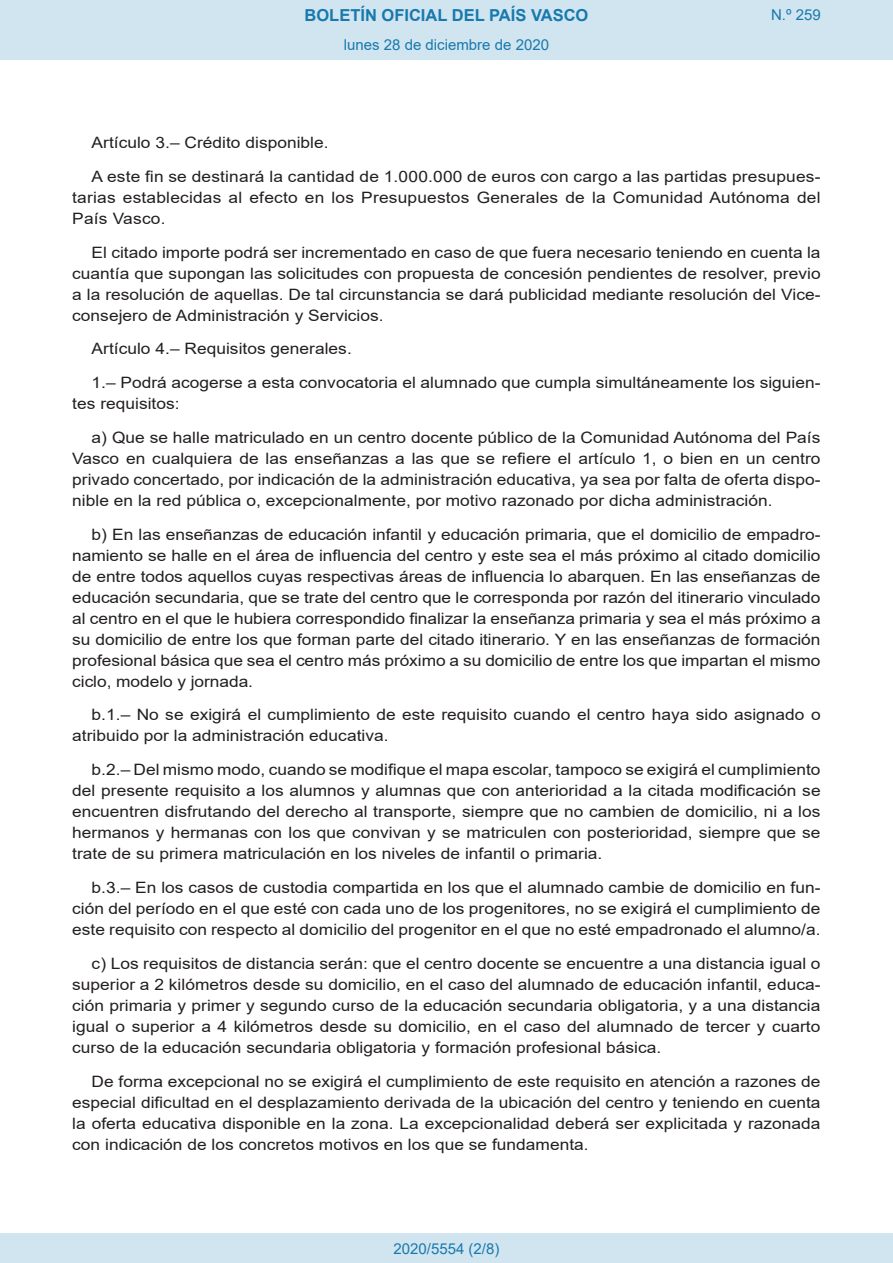
<style>
.page{position:relative;width:893px;height:1263px;background:#fff}
.page>*{position:absolute;margin:0;border:0;box-sizing:border-box;transform-origin:0 0}
.t1{font:700 16.5px "Arial";color:#1879ad}
.BOPVDetalle{font:15.6px/21px "Arial";color:#231f20;text-align:justify;scale:1.11 1}
.Paginacion_Centro{font:15px "Arial";color:#1879ad}
</style>
<div class="page">
<div style="left:0;top:0;width:893px;height:60px;background:#d0e5f0"></div>
<div style="left:0;top:1233px;width:893px;height:30px;background:#d0e5f0"></div>
<p class="t1" style="left:305px;top:3px;width:285px">BOLETÍN OFICIAL DEL PAÍS VASCO</p>
<p class="Paginacion_Centro" style="left:344px;top:35px;width:207px">lunes 28 de diciembre de 2020</p>
<p class="Paginacion_Centro" style="left:771px;top:5px;width:51px">N.º 259</p>
<p class="BOPVDetalle" style="left:92px;top:132px;width:215px">Artículo 3.– Crédito disponible.</p>
<p class="BOPVDetalle" style="left:72px;top:166px;width:676px;text-indent:19px">A este fin se destinará la cantidad de 1.000.000 de euros con cargo a las partidas presupues&shy;tarias establecidas al efecto en los Presupuestos Generales de la Comunidad Autónoma del País Vasco.</p>
<p class="BOPVDetalle" style="left:72px;top:242px;width:676px;text-indent:19px">El citado importe podrá ser incrementado en caso de que fuera necesario teniendo en cuenta la cuantía que supongan las solicitudes con propuesta de concesión pendientes de resolver, previo a la resolución de aquellas. De tal circunstancia se dará publicidad mediante resolución del Vice&shy;consejero de Administración y Servicios.</p>
<p class="BOPVDetalle" style="left:92px;top:338px;width:236px">Artículo 4.– Requisitos generales.</p>
<p class="BOPVDetalle" style="left:72px;top:372px;width:676px;text-indent:19px">1.– Podrá acogerse a esta convocatoria el alumnado que cumpla simultáneamente los siguien&shy;tes requisitos:</p>
<p class="BOPVDetalle" style="left:72px;top:427px;width:676px;text-indent:19px">a) Que se halle matriculado en un centro docente público de la Comunidad Autónoma del País Vasco en cualquiera de las enseñanzas a las que se refiere el artículo 1, o bien en un centro privado concertado, por indicación de la administración educativa, ya sea por falta de oferta dispo&shy;nible en la red pública o, excepcionalmente, por motivo razonado por dicha administración.</p>
<p class="BOPVDetalle" style="left:72px;top:524px;width:676px;text-indent:19px">b) En las enseñanzas de educación infantil y educación primaria, que el domicilio de empadro&shy;namiento se halle en el área de influencia del centro y este sea el más próximo al citado domicilio de entre todos aquellos cuyas respectivas áreas de influencia lo abarquen. En las enseñanzas de educación secundaria, que se trate del centro que le corresponda por razón del itinerario vinculado al centro en el que le hubiera correspondido finalizar la enseñanza primaria y sea el más próximo a su domicilio de entre los que forman parte del citado itinerario. Y en las enseñanzas de formación profesional básica que sea el centro más próximo a su domicilio de entre los que impartan el mismo ciclo, modelo y jornada.</p>
<p class="BOPVDetalle" style="left:72px;top:704px;width:676px;text-indent:19px">b.1.– No se exigirá el cumplimiento de este requisito cuando el centro haya sido asignado o atribuido por la administración educativa.</p>
<p class="BOPVDetalle" style="left:72px;top:759px;width:676px;text-indent:19px">b.2.– Del mismo modo, cuando se modifique el mapa escolar, tampoco se exigirá el cumplimiento del presente requisito a los alumnos y alumnas que con anterioridad a la citada modificación se encuentren disfrutando del derecho al transporte, siempre que no cambien de domicilio, ni a los hermanos y hermanas con los que convivan y se matriculen con posterioridad, siempre que se trate de su primera matriculación en los niveles de infantil o primaria.</p>
<p class="BOPVDetalle" style="left:72px;top:877px;width:676px;text-indent:19px">b.3.– En los casos de custodia compartida en los que el alumnado cambie de domicilio en fun&shy;ción del período en el que esté con cada uno de los progenitores, no se exigirá el cumplimiento de este requisito con respecto al domicilio del progenitor en el que no esté empadronado el alumno/a.</p>
<p class="BOPVDetalle" style="left:72px;top:953px;width:676px;text-indent:19px">c) Los requisitos de distancia serán: que el centro docente se encuentre a una distancia igual o superior a 2 kilómetros desde su domicilio, en el caso del alumnado de educación infantil, educa&shy;ción primaria y primer y segundo curso de la educación secundaria obligatoria, y a una distancia igual o superior a 4 kilómetros desde su domicilio, en el caso del alumnado de tercer y cuarto curso de la educación secundaria obligatoria y formación profesional básica.</p>
<p class="BOPVDetalle" style="left:72px;top:1070px;width:676px;text-indent:19px">De forma excepcional no se exigirá el cumplimiento de este requisito en atención a razones de especial dificultad en el desplazamiento derivada de la ubicación del centro y teniendo en cuenta la oferta educativa disponible en la zona. La excepcionalidad deberá ser explicitada y razonada con indicación de los concretos motivos en los que se fundamenta.</p>
<p class="Paginacion_Centro" style="left:393px;top:1238px;width:107px">2020/5554 (2/8)</p>
</div>
